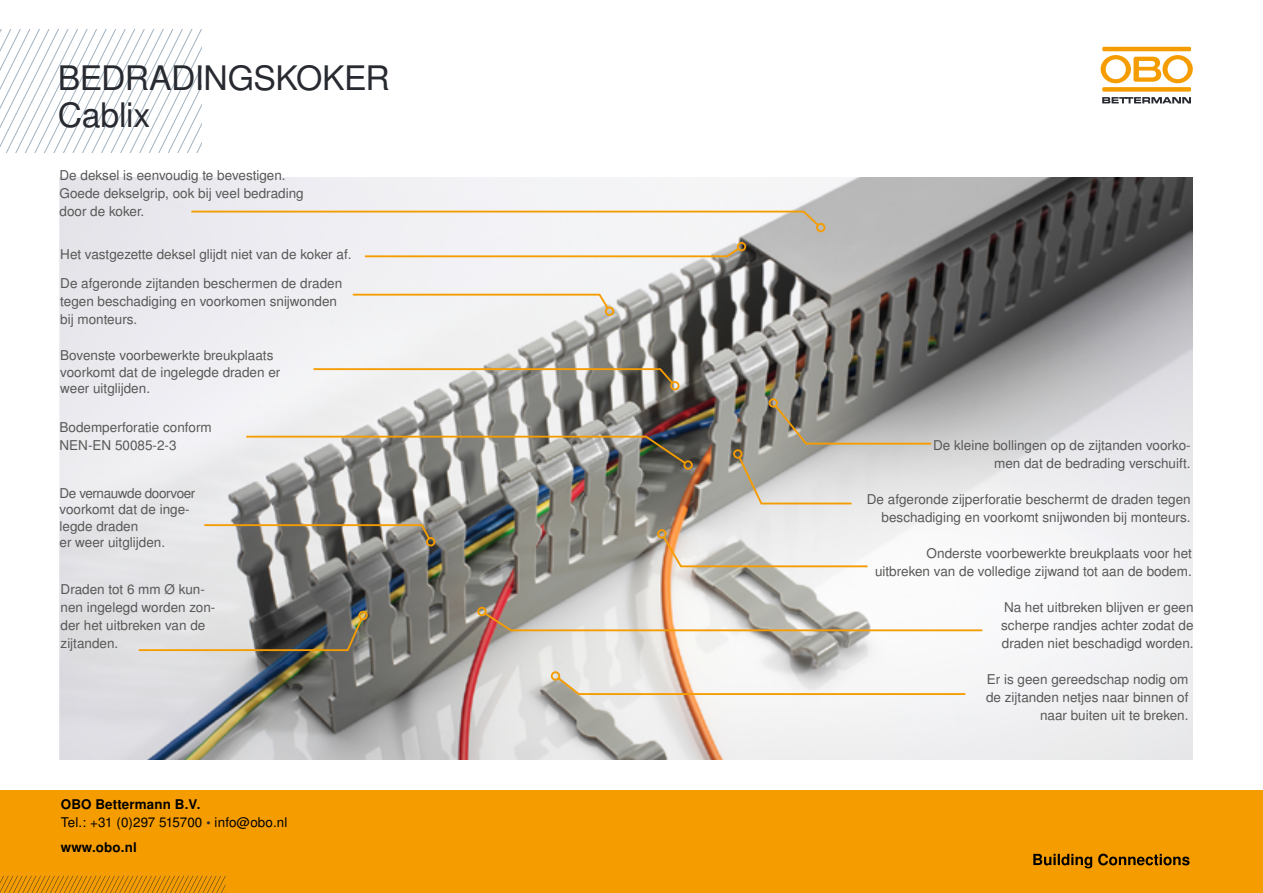
<style>
.page{position:relative;width:1263px;height:893px;background:#fff}
.page>*{position:absolute;margin:0;border:0;box-sizing:border-box;transform-origin:0 0}
.t1{font:33.75px/36.9px "Nimbus San LOT";letter-spacing:-.015em;color:#282a31}
.t2{font:13.5px/18px "Nimbus San LOT";color:#575756}
.t3{font:13.35px/18px "Nimbus San LOT";letter-spacing:.01em;color:#000}
.t4{font:700 13.35px "Nimbus San LOT";letter-spacing:.01em;color:#000}
.s1{font-weight:700}
.s2{font-size:12px;color:#282a31}
</style>
<div class="page">
<img style="left:60px;top:177px;width:1133px;height:582px">
<div style="left:1102px;top:87px;width:89px;height:5px;background:#f59c00;border-radius:2px"></div>
<svg style="left:1100px;top:55px;width:93px;height:28px"></svg>
<hr style="left:1102px;top:47px;width:89px;height:4px;background:#f59c00;border-radius:2px">
<svg style="left:1102px;top:97px;width:89px;height:6px"></svg>
<svg style="left:189px;top:210px;width:632px;height:18px"></svg>
<div style="left:816px;top:223px;width:9px;height:9px;border:2px solid #f59c00;border-radius:50%"></div>
<svg style="left:351px;top:293px;width:259px;height:18px"></svg>
<div style="left:605px;top:307px;width:9px;height:9px;border:2px solid #f59c00;border-radius:50%"></div>
<svg style="left:773px;top:403px;width:160px;height:42px;background:#9e998f"></svg>
<div style="left:768px;top:398px;width:10px;height:10px;border:2px solid #f59c00;border-radius:50%"></div>
<svg style="left:737px;top:455px;width:116px;height:50px;background:#cbc7bf"></svg>
<div style="left:733px;top:449px;width:9px;height:10px;border:2px solid #f59c00;border-radius:50%"></div>
<svg style="left:312px;top:367px;width:363px;height:19px"></svg>
<div style="left:670px;top:381px;width:9px;height:9px;border:2px solid #f59c00;border-radius:50%"></div>
<svg style="left:244px;top:435px;width:444px;height:31px;background:#a7a297"></svg>
<div style="left:683px;top:460px;width:10px;height:10px;border:2px solid #f59c00;border-radius:50%"></div>
<svg style="left:202px;top:523px;width:229px;height:18px;background:#a19785"></svg>
<div style="left:426px;top:537px;width:9px;height:9px;border:2px solid #f59c00;border-radius:50%"></div>
<svg style="left:363px;top:246px;width:378px;height:12px"></svg>
<div style="left:737px;top:242px;width:9px;height:9px;border:2px solid #f59c00;border-radius:50%"></div>
<svg style="left:137px;top:616px;width:227px;height:36px;background:#9b9890"></svg>
<div style="left:358px;top:611px;width:10px;height:9px;border:2px solid #f59c00;border-radius:50%"></div>
<svg style="left:556px;top:676px;width:411px;height:20px"></svg>
<div style="left:551px;top:671px;width:9px;height:10px;border:2px solid #f59c00;border-radius:50%"></div>
<svg style="left:482px;top:611px;width:502px;height:21px"></svg>
<div style="left:477px;top:607px;width:10px;height:9px;border:2px solid #f59c00;border-radius:50%"></div>
<svg style="left:661px;top:534px;width:208px;height:34px"></svg>
<div style="left:657px;top:529px;width:9px;height:9px;border:2px solid #f59c00;border-radius:50%"></div>
<svg style="left:0;top:30px;width:201px;height:123px"></svg>
<div style="left:0;top:791px;width:1263px;height:102px;background:#f59c00"></div>
<svg style="left:0;top:876px;width:225px;height:17px"></svg>
<svg style="left:1033px;top:854px;width:156px;height:14px"></svg>
<h1 class="t1" style="left:58px;top:60px;width:333px">BEDRADINGSKOKER<br>Cablix</h1>
<p class="t2" style="left:60px;top:167px;width:246px">De deksel is eenvoudig te bevestigen.<br>Goede dekselgrip, ook bij veel bedrading door de koker.</p>
<p class="t2" style="left:60px;top:240px;width:293px;line-height:29px">Het vastgezette deksel glijdt niet van de koker af.<br>De afgeronde zijtanden beschermen de draden</p>
<p class="t2" style="left:60px;top:293px;width:278px">tegen beschadiging en voorkomen snijwonden bij monteurs.</p>
<p class="t2" style="left:60px;top:348px;width:222px;line-height:16.5px">Bovenste voorbewerkte breukplaats voorkomt dat de ingelegde draden er weer uitglijden.</p>
<p class="t2" style="left:60px;top:419px;width:154px">Bodemperforatie conform<br>NEN-EN 50085-2-3</p>
<p class="t2" style="left:60px;top:485px;width:137px;line-height:16.5px">De vernauwde doorvoer voorkomt dat de inge&shy;legde draden<br>er weer uitglijden.</p>
<p class="t2" style="left:61px;top:581px;width:156px">Draden tot 6 mm Ø kun&shy;nen ingelegd worden zon&shy;der het uitbreken van de zijtanden.</p>
<p class="t3" style="left:61px;top:795px;width:228px"><span class="s1">OBO Bettermann B.V.<br></span>Tel.: +31 (0)297 515700 <span class="s2">•</span> info@obo.nl</p>
<p class="t4" style="left:61px;top:839px;width:77px">www.obo.nl</p>
<p class="t2" style="left:933px;top:437px;width:259px;text-align:right">De kleine bollingen op de zijtanden voorko&shy;men dat de bedrading verschuift.</p>
<p class="t2" style="left:867px;top:491px;width:325px;text-align:right">De afgeronde zijperforatie beschermt de draden tegen beschadiging en voorkomt snijwonden bij monteurs.</p>
<p class="t2" style="left:875px;top:545px;width:318px;text-align:right">Onderste voorbewerkte breukplaats voor het uitbreken van de volledige zijwand tot aan de bodem.</p>
<p class="t2" style="left:1001px;top:599px;width:194px;text-align:justify">Na het uitbreken blijven er geen scherpe randjes achter zodat de draden niet beschadigd worden.</p>
<p class="t2" style="left:986px;top:671px;width:204px;text-align:right">Er is geen gereedschap nodig om de zijtanden netjes naar binnen of naar buiten uit te breken.</p>
</div>
